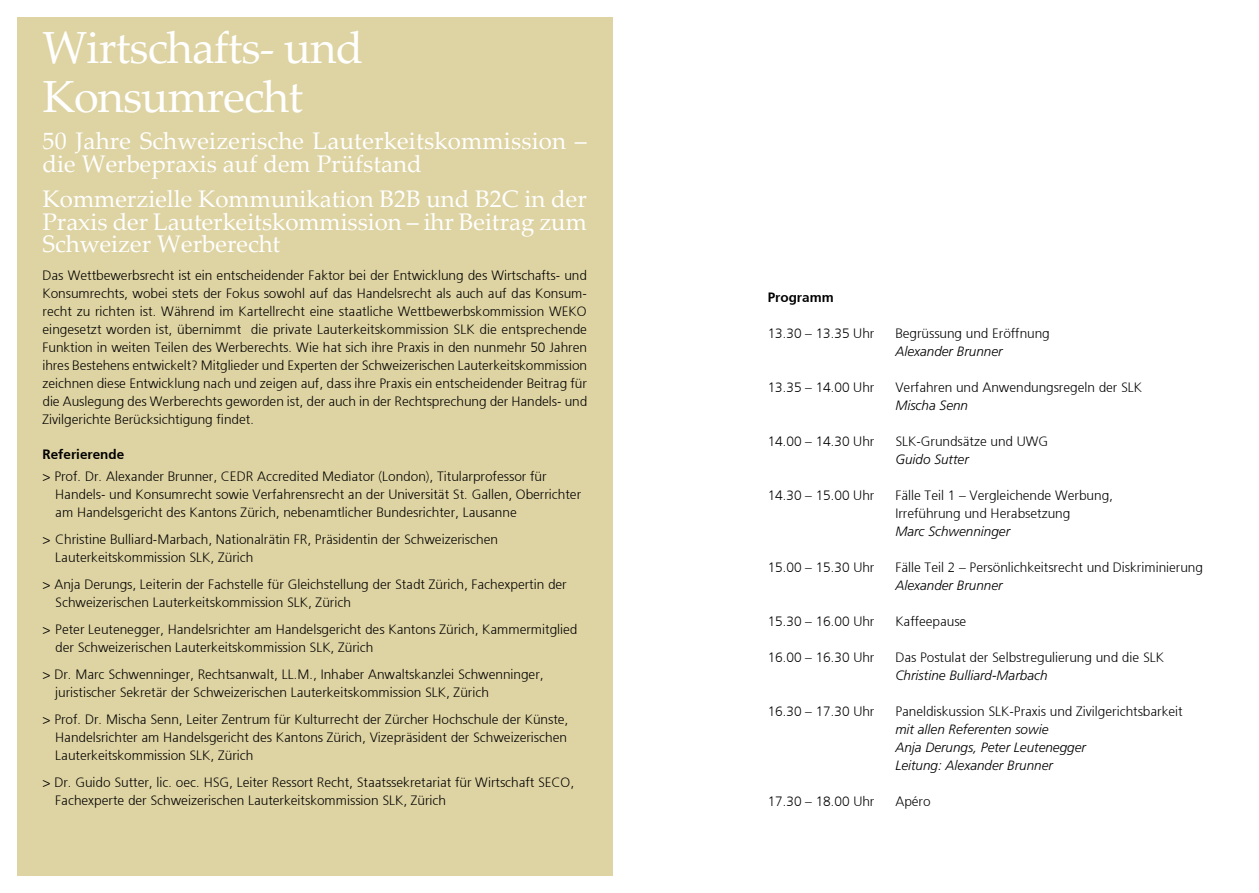
<style>
.page{position:relative;width:1259px;height:893px;background:#fff}
.page>*{position:absolute;margin:0;border:0;box-sizing:border-box;transform-origin:0 0}
.t1{font:45px/49.5px "Palatino Linotype";letter-spacing:-.02em;color:#fff}
.t2{font:24px/22.5px "Palatino Linotype";color:#fff}
.t3{font:300 13.5px/18px "Frutiger 45";color:#000}
.t4{font:italic 300 13.5px/18px "Frutiger LT Std";color:#000}
.t5{font:300 13.5px "Frutiger 45";color:#000}
</style>
<div class="page">
<div style="left:17px;top:17px;width:595px;height:859px;background:#ded3a2"></div>
<h1 class="t1" style="left:43px;top:21px;width:322px">Wirtschafts- und<br>Konsumrecht</h1>
<h2 class="t2" style="left:43px;top:129px;width:546px">50 Jahre Schweizerische Lauterkeitskommission – die Werbepraxis auf dem Prüfstand</h2>
<h2 class="t2" style="left:43px;top:187px;width:546px;text-align:justify">Kommerzielle Kommunikation B2B und B2C in der Praxis der Lauterkeitskommission – ihr Beitrag zum Schweizer Werberecht</h2>
<p class="t3" style="left:43px;top:266px;width:546px;text-align:justify">Das Wettbewerbsrecht ist ein entscheidender Faktor bei der Entwicklung des Wirtschafts- und Konsumrechts, wobei stets der Fokus sowohl auf das Handelsrecht als auch auf das Konsum&shy;recht zu richten ist. Während im Kartellrecht eine staatliche Wettbewerbskommission WEKO eingesetzt worden ist, übernimmt die private Lauterkeitskommission SLK die entsprechende Funktion in weiten Teilen des Werberechts. Wie hat sich ihre Praxis in den nunmehr 50 Jahren ihres Bestehens entwickelt? Mitglieder und Experten der Schweizerischen Lauterkeitskommission zeichnen diese Entwicklung nach und zeigen auf, dass ihre Praxis ein entscheidender Beitrag für die Auslegung des Werberechts geworden ist, der auch in der Rechtsprechung der Handels- und Zivilgerichte Berücksichtigung findet.</p>
<p class="t5" style="left:43px;top:446px;width:83px">Referierende</p>
<p class="t3" style="left:55px;top:467px;width:527px;text-indent:-13px">&gt; Prof. Dr. Alexander Brunner, CEDR Accredited Mediator (London), Titularprofessor für<br>Handels- und Konsumrecht sowie Verfahrensrecht an der Universität St. Gallen, Oberrichter am Handelsgericht des Kantons Zürich, nebenamtlicher Bundesrichter, Lausanne</p>
<p class="t3" style="left:55px;top:530px;width:444px;text-indent:-13px">&gt; Christine Bulliard-Marbach, Nationalrätin FR, Präsidentin der Schweizerischen<br>Lauterkeitskommission SLK, Zürich</p>
<p class="t3" style="left:55px;top:575px;width:513px;text-indent:-13px">&gt; Anja Derungs, Leiterin der Fachstelle für Gleichstellung der Stadt Zürich, Fachexpertin der<br>Schweizerischen Lauterkeitskommission SLK, Zürich</p>
<p class="t3" style="left:55px;top:620px;width:524px;text-indent:-13px">&gt; Peter Leutenegger, Handelsrichter am Handelsgericht des Kantons Zürich, Kammermitglied der Schweizerischen Lauterkeitskommission SLK, Zürich</p>
<p class="t3" style="left:55px;top:665px;width:490px;text-indent:-13px">&gt; Dr. Marc Schwenninger, Rechtsanwalt, LL.M., Inhaber Anwaltskanzlei Schwenninger, juristischer Sekretär der Schweizerischen Lauterkeitskommission SLK, Zürich</p>
<p class="t3" style="left:55px;top:710px;width:514px;text-align:justify;text-indent:-13px">&gt; Prof. Dr. Mischa Senn, Leiter Zentrum für Kulturrecht der Zürcher Hochschule der Künste, Handelsrichter am Handelsgericht des Kantons Zürich, Vizepräsident der Schweizerischen Lauterkeitskommission SLK, Zürich</p>
<p class="t3" style="left:55px;top:773px;width:520px;text-indent:-13px">&gt; Dr. Guido Sutter, lic. oec. HSG, Leiter Ressort Recht, Staatssekretariat für Wirtschaft SECO,<br>Fachexperte der Schweizerischen Lauterkeitskommission SLK, Zürich</p>
<p class="t5" style="left:767px;top:289px;width:68px">Programm</p>
<p class="t3" style="left:767px;top:324px;width:108px">13.30 – 13.35 Uhr</p>
<p class="t3" style="left:895px;top:324px;width:156px">Begrüssung und Eröffnung</p>
<p class="t4" style="left:895px;top:342px;width:109px">Alexander Brunner</p>
<p class="t3" style="left:767px;top:378px;width:108px">13.35 – 14.00 Uhr</p>
<p class="t3" style="left:895px;top:378px;width:248px">Verfahren und Anwendungsregeln der SLK</p>
<p class="t4" style="left:895px;top:396px;width:74px">Mischa Senn</p>
<p class="t3" style="left:767px;top:432px;width:108px">14.00 – 14.30 Uhr</p>
<p class="t3" style="left:895px;top:432px;width:155px">SLK-Grundsätze und UWG</p>
<p class="t4" style="left:895px;top:450px;width:75px">Guido Sutter</p>
<p class="t3" style="left:767px;top:486px;width:108px">14.30 – 15.00 Uhr</p>
<p class="t3" style="left:895px;top:486px;width:219px">Fälle Teil 1 – Vergleichende Werbung,<br>Irreführung und Herabsetzung</p>
<p class="t4" style="left:895px;top:522px;width:116px">Marc Schwenninger</p>
<p class="t3" style="left:768px;top:558px;width:108px">15.00 – 15.30 Uhr</p>
<p class="t3" style="left:895px;top:558px;width:309px">Fälle Teil 2 – Persönlichkeitsrecht und Diskriminierung</p>
<p class="t4" style="left:895px;top:576px;width:109px">Alexander Brunner</p>
<p class="t3" style="left:768px;top:612px;width:108px">15.30 – 16.00 Uhr</p>
<p class="t3" style="left:895px;top:612px;width:73px">Kaffeepause</p>
<p class="t3" style="left:768px;top:648px;width:108px">16.00 – 16.30 Uhr</p>
<p class="t3" style="left:895px;top:648px;width:270px">Das Postulat der Selbstregulierung und die SLK</p>
<p class="t4" style="left:895px;top:666px;width:154px">Christine Bulliard-Marbach</p>
<p class="t3" style="left:768px;top:702px;width:108px">16.30 – 17.30 Uhr</p>
<p class="t3" style="left:895px;top:702px;width:289px">Paneldiskussion SLK-Praxis und Zivilgerichtsbarkeit</p>
<p class="t4" style="left:895px;top:720px;width:192px">mit allen Referenten sowie<br>Anja Derungs, Peter Leutenegger<br>Leitung: Alexander Brunner</p>
<p class="t3" style="left:768px;top:792px;width:108px">17.30 – 18.00 Uhr</p>
<p class="t3" style="left:895px;top:792px;width:37px">Apéro</p>
</div>
